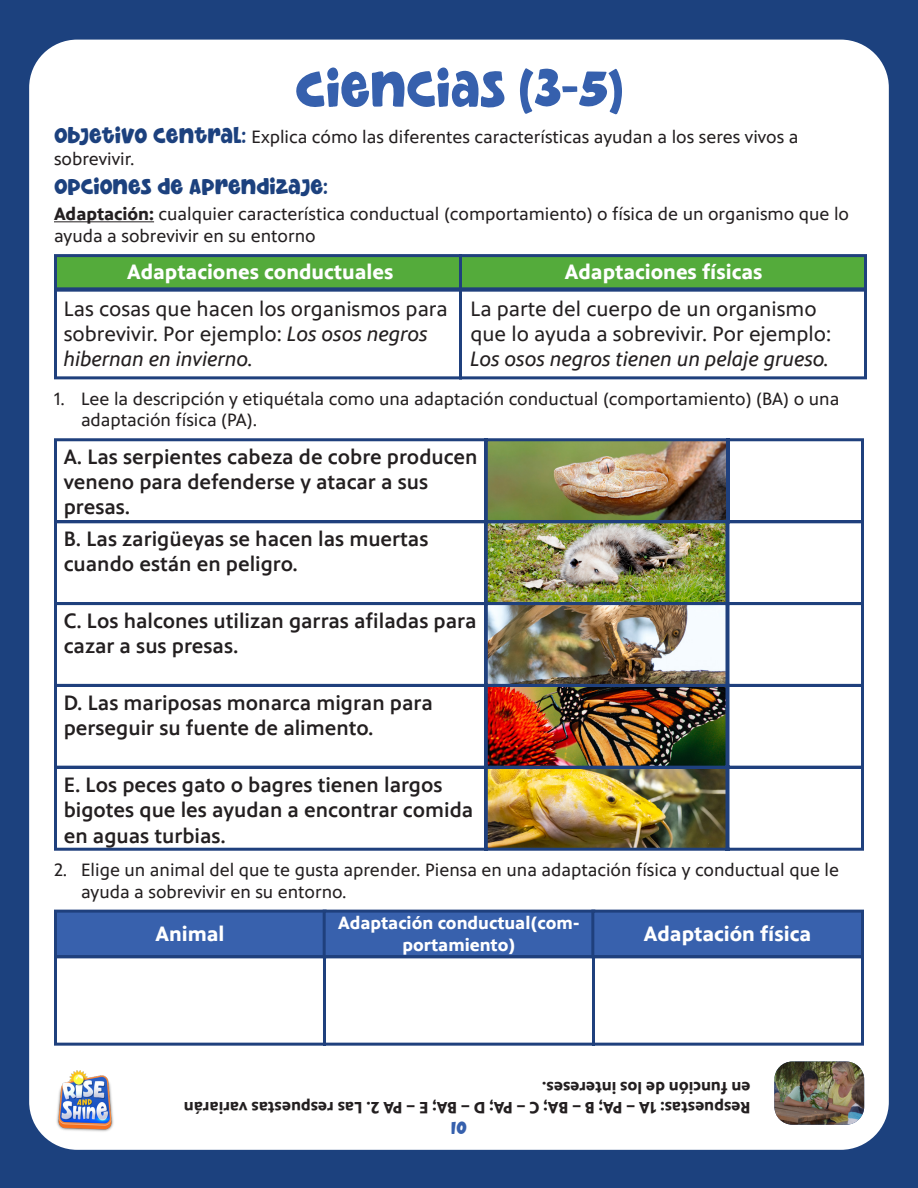
<style>
.page{position:relative;width:918px;height:1188px;background:#1c417e}
.page>*{position:absolute;margin:0;border:0;box-sizing:border-box;transform-origin:0 0}
.Big_Header{font:52.5px "Kidsbar";color:#3660ad}
.Smaller_Header{font:22.5px "Kidsbar";color:#1c417e}
.Body{font:500 21px/25.2px "PBS Sans";color:#231f20}
.t1{font:21px/25.2px "PBS Sans";color:#231f20}
.t2{font:700 21px "PBS Sans";color:#fff}
.Body-2{font:18px/21.6px "PBS Sans";color:#231f20}
.t3{font:700 18px/21.6px "PBS Sans";color:#fff;text-align:center}
.t4{font:18px "Kidsbar";color:#3660ad}
.Body-3{font:700 16.5px/19.8px "PBS Sans";color:#231f20}
.s1{font-family:"Kidsbar";font-size:22.5px;color:#1c417e}
.s2{font-weight:700}
.s3{font-style:italic}
</style>
<div class="page">
<div style="left:29px;top:40px;width:860px;height:1110px;background:#fff;border-radius:48px"></div>
<img style="left:56px;top:1071px;width:58px;height:61px">
<hr style="left:0;top:0;width:918px;height:1px;background:#fff">
<hr style="left:54px;top:221px;width:100px;height:1px;background:#231f20">
<div style="left:54px;top:254px;width:408px;height:36px;background:#54ab3b;border:3px solid #1f407d"></div>
<div style="left:459px;top:254px;width:408px;height:36px;background:#54ab3b;border:3px solid #1f407d"></div>
<svg style="left:54px;top:287px;width:813px;height:93px"></svg>
<div style="left:54px;top:910px;width:273px;height:48px;background:#3861ad;border:3px solid #1f407d"></div>
<div style="left:323px;top:910px;width:272px;height:48px;background:#3861ad;border:3px solid #1f407d"></div>
<div style="left:591px;top:910px;width:273px;height:48px;background:#3861ad;border:3px solid #1f407d"></div>
<svg style="left:54px;top:954px;width:810px;height:92px"></svg>
<img style="left:54px;top:438px;width:810px;height:413px">
<img style="left:774px;top:1062px;width:90px;height:63px">
<p class="Big_Header" style="left:295px;top:56px;width:330px">CIENCIAS (3-5)</p>
<p class="Body-2" style="left:54px;top:127px;width:746px"><span class="s1">OBJETIVO CENTRAL:</span> Explica cómo las diferentes características ayudan a los seres vivos a sobrevivir.</p>
<p class="Smaller_Header" style="left:54px;top:172px;width:275px">OPCIONES DE APRENDIZAJE:</p>
<p class="Body-2" style="left:54px;top:204px;width:797px"><span class="s2">Adaptación:</span> cualquier característica conductual (comportamiento) o física de un organismo que lo ayuda a sobrevivir en su entorno</p>
<p class="t2" style="left:127px;top:260px;width:268px">Adaptaciones conductuales</p>
<p class="t2" style="left:565px;top:260px;width:199px">Adaptaciones físicas</p>
<p class="t1" style="left:64px;top:296px;width:386px">Las cosas que hacen los organismos para sobrevivir. Por ejemplo: <span class="s3">Los osos negros hibernan en invierno.</span></p>
<p class="t1" style="left:470px;top:296px;width:362px">La parte del cuerpo de un organismo que lo ayuda a sobrevivir. Por ejemplo:<br><span class="s3">Los osos negros tienen un pelaje grueso.</span></p>
<p class="Body-2" style="left:81px;top:388px;width:760px;text-indent:-27px">1. Lee la descripción y etiquétala como una adaptación conductual (comportamiento) (BA) o una adaptación física (PA).</p>
<p class="Body" style="left:64px;top:444px;width:415px">A. Las serpientes cabeza de cobre producen veneno para defenderse y atacar a sus presas.</p>
<p class="Body" style="left:64px;top:526px;width:366px">B. Las zarigüeyas se hacen las muertas cuando están en peligro.</p>
<p class="Body" style="left:64px;top:609px;width:414px">C. Los halcones utilizan garras afiladas para cazar a sus presas.</p>
<p class="Body" style="left:64px;top:691px;width:371px">D. Las mariposas monarca migran para perseguir su fuente de alimento.</p>
<p class="Body" style="left:64px;top:773px;width:411px">E. Los peces gato o bagres tienen largos bigotes que les ayudan a encontrar comida en aguas turbias.</p>
<p class="Body-2" style="left:81px;top:859px;width:760px;text-indent:-27px">2. Elige un animal del que te gusta aprender. Piensa en una adaptación física y conductual que le ayuda a sobrevivir en su entorno.</p>
<p class="t2" style="left:156px;top:922px;width:70px">Animal</p>
<p class="t3" style="left:338px;top:913px;width:243px">Adaptación conductual(com&shy;portamiento)</p>
<p class="t2" style="left:644px;top:922px;width:169px">Adaptación física</p>
<p class="Body-3" style="left:751px;top:1117px;width:568px;rotate:-180deg">Respuestas: 1A – PA; B – BA; C – PA; D – BA; E – PA 2. Las respuestas variarán en función de los intereses.</p>
<p class="t4" style="left:451px;top:1117px;width:17px">10</p>
</div>
